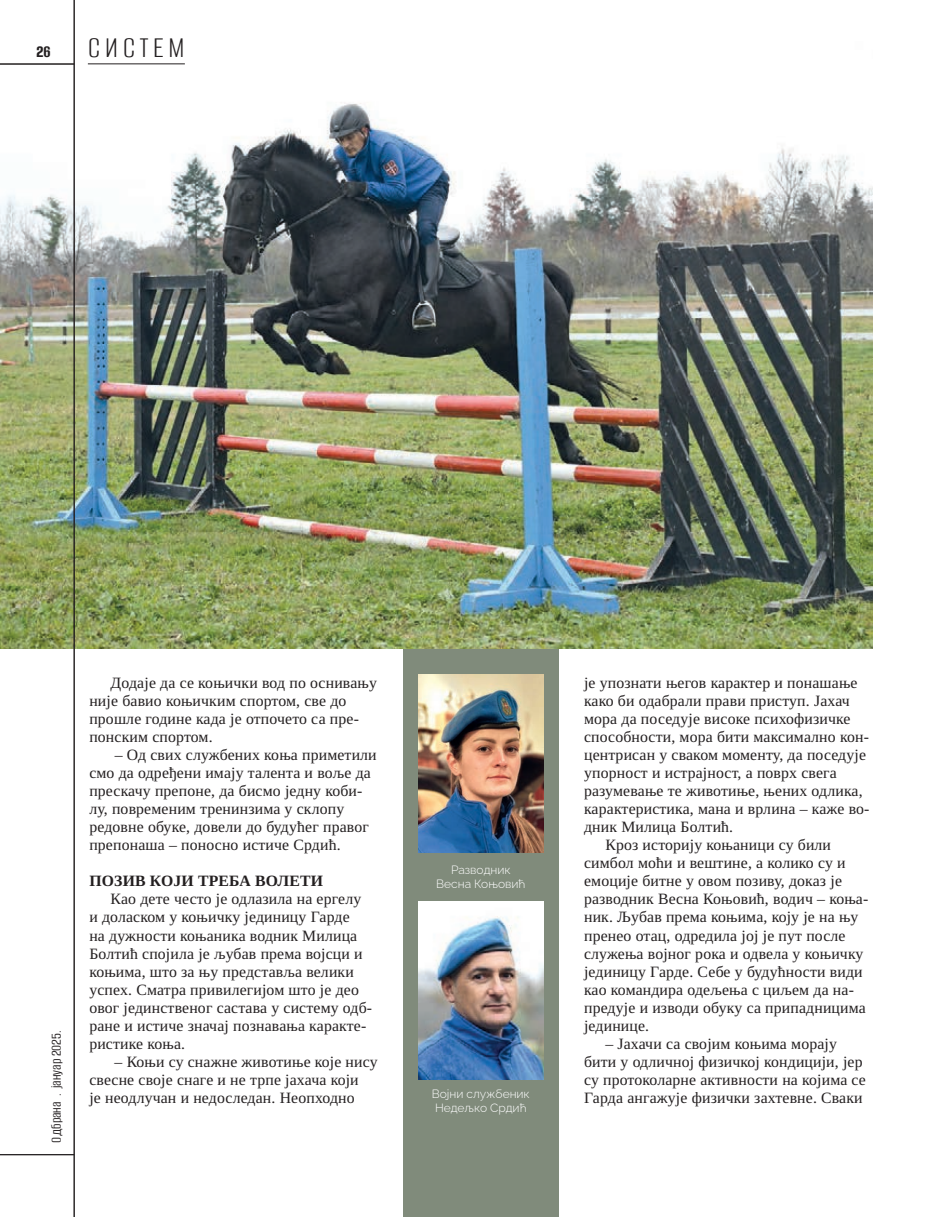
<style>
.page{position:relative;width:949px;height:1217px;background:#fff}
.page>*{position:absolute;margin:0;border:0;box-sizing:border-box;transform-origin:0 0}
.t1{font:100 31.5px "Alumni Sans";letter-spacing:.14em;color:#231f20}
.t2{font:15.75px/18px "Tinos";letter-spacing:.01em;color:#231f20}
.t3{font:700 15.75px "Tinos";letter-spacing:.01em;color:#231f20}
.t4{font:100 15px "Alumni Sans";color:#231f20}
.t5{font:300 12px/13.5px "Raleway";color:#fff}
.s1{font-size:18px}
</style>
<div class="page">
<div style="left:403px;top:615px;width:155px;height:601px;background:#808b7b"></div>
<img style="left:418px;top:901px;width:125px;height:177px">
<img style="left:0;top:0;width:872px;height:648px">
<img style="left:418px;top:674px;width:125px;height:177px">
<hr style="left:88px;top:63px;width:97px;height:1px;background:#231f20">
<hr style="left:0;top:64px;width:74px;height:1px;background:#231f20">
<hr style="left:74px;top:0;width:1px;height:1216px;background:#231f20">
<hr style="left:0;top:1154px;width:74px;height:1px;background:#231f20">
<h1 class="t1" style="left:37px;top:32px;width:150px"><span class="s1">26</span> СИСТЕМ</h1>
<p class="t4" style="left:49px;top:1142px;width:114px;rotate:-90deg">Одбрана . јануар 2025.</p>
<p class="t2" style="left:89px;top:673px;width:289px;text-indent:21px">Додаје да се коњички вод по оснивању није бавио коњичким спортом, све до прошле године када је отпочето са пре&shy;понским спортом.</p>
<p class="t2" style="left:89px;top:745px;width:289px;text-indent:25px">– Од свих службених коња приметили смо да одређени имају талента и воље да прескачу препоне, да бисмо једну коби&shy;лу, повременим тренинзима у склопу редовне обуке, довели до будућег правог препонаша – поносно истиче Срдић.</p>
<p class="t3" style="left:89px;top:870px;width:235px">ПОЗИВ КОЈИ ТРЕБА ВОЛЕТИ</p>
<p class="t2" style="left:89px;top:889px;width:284px;text-indent:21px">Као дете често је одлазила на ергелу и доласком у коњичку јединицу Гарде<br>на дужности коњаника водник Милица Болтић спојила је љубав према војсци и коњима, што за њу представља велики успех. Сматра привилегијом што је део овог јединственог састава у систему одб&shy;ране и истиче значај познавања каракте&shy;ристике коња.</p>
<p class="t2" style="left:89px;top:1051px;width:290px;text-indent:25px">– Коњи су снажне животиње које нису свесне своје снаге и не трпе јахача који<br>је неодлучан и недоследан. Неопходно</p>
<p class="t5" style="left:436px;top:861px;width:91px;text-align:center">Разводник<br>Весна Коњовић</p>
<p class="t5" style="left:431px;top:1085px;width:99px">Војни службеник<br>Недељко Срдић</p>
<p class="t2" style="left:584px;top:673px;width:275px">је упознати његов карактер и понашање</p>
<p class="t2" style="left:584px;top:691px;width:267px">како би одабрали прави приступ. Јахач</p>
<p class="t2" style="left:584px;top:709px;width:268px">мора да поседује високе психофизичке</p>
<p class="t2" style="left:584px;top:727px;width:286px">способности, мора бити максимално кон-</p>
<p class="t2" style="left:584px;top:745px;width:283px">центрисан у сваком моменту, да поседује</p>
<p class="t2" style="left:584px;top:763px;width:254px">упорност и истрајност, а поврх свега</p>
<p class="t2" style="left:584px;top:781px;width:280px">разумевање те животиње, њених одлика,</p>
<p class="t2" style="left:584px;top:799px;width:287px">карактеристика, мана и врлина – каже во-</p>
<p class="t2" style="left:584px;top:817px;width:151px">дник Милица Болтић.</p>
<p class="t2" style="left:605px;top:835px;width:227px">Кроз историју коњаници су били</p>
<p class="t2" style="left:584px;top:853px;width:263px">симбол моћи и вештине, а колико су и</p>
<p class="t2" style="left:584px;top:871px;width:259px">емоције битне у овом позиву, доказ је</p>
<p class="t2" style="left:584px;top:889px;width:286px">разводник Весна Коњовић, водич – коња-</p>
<p class="t2" style="left:584px;top:907px;width:276px">ник. Љубав према коњима, коју је на њу</p>
<p class="t2" style="left:584px;top:925px;width:263px">пренео отац, одредила јој је пут после</p>
<p class="t2" style="left:584px;top:943px;width:281px">служења војног рока и одвела у коњичку</p>
<p class="t2" style="left:584px;top:961px;width:280px">јединицу Гарде. Себе у будућности види</p>
<p class="t2" style="left:584px;top:979px;width:271px">као командира одељења с циљем да на-</p>
<p class="t2" style="left:584px;top:997px;width:283px">предује и изводи обуку са припадницима</p>
<p class="t2" style="left:584px;top:1015px;width:67px">јединице.</p>
<p class="t2" style="left:584px;top:1033px;width:283px;text-align:center">– Јахачи са својим коњима морају<br>бити у одличној физичкој кондицији, јер су протоколарне активности на којима се Гарда ангажује физички захтевне. Сваки</p>
</div>
